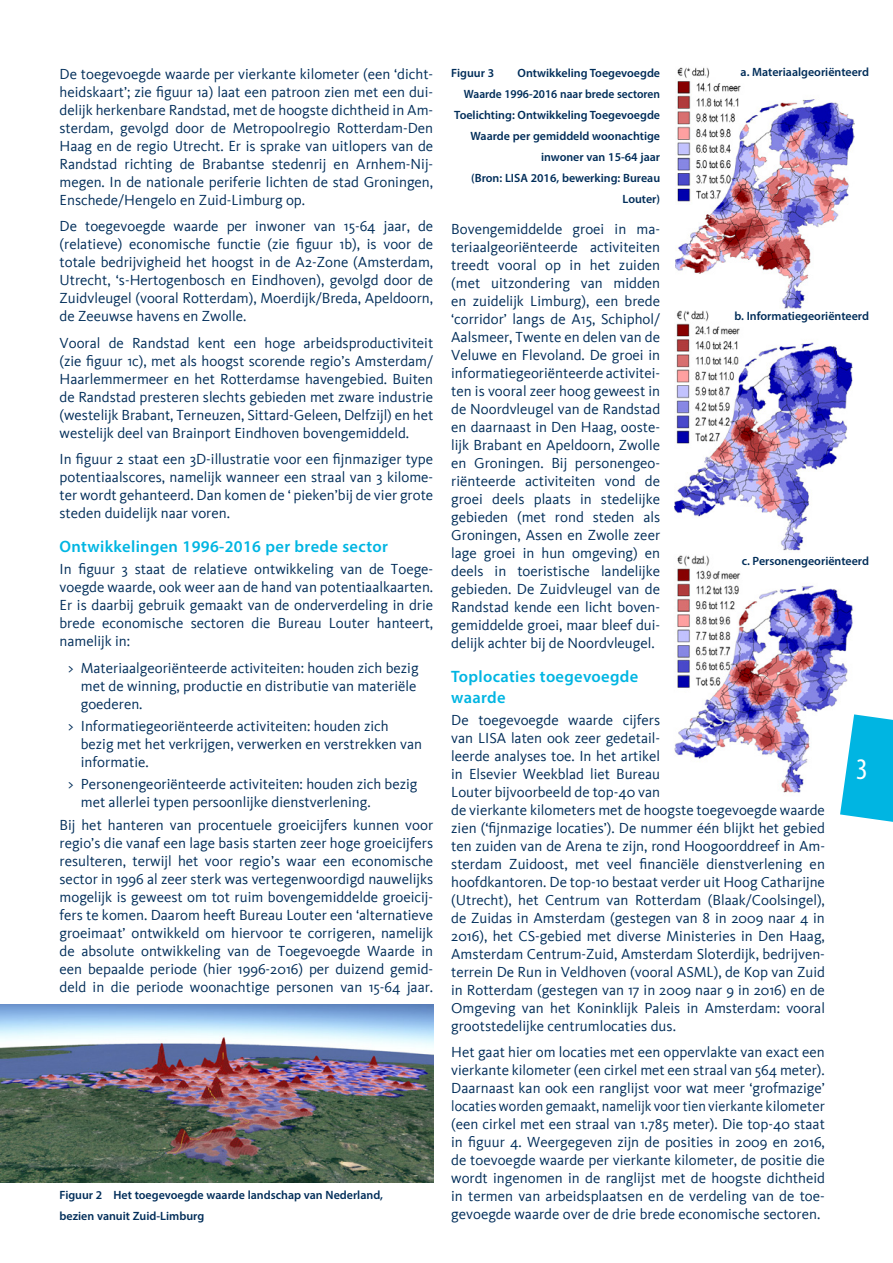
<style>
.page{position:relative;width:893px;height:1263px;background:#fff}
.page>*{position:absolute;margin:0;border:0;box-sizing:border-box;transform-origin:0 0}
.t1{font:condensed 30px "Myriad Pro";color:#fff}
.t2{font:600 16.5px/21px "Myriad Pro";letter-spacing:.02em;color:#00b5e2}
.t3{font:15px/18px "Kievit";color:#002d59;text-align:justify}
.t4{font:600 12px/21px "Myriad Pro";color:#002d59}
</style>
<div class="page">
<svg style="left:840px;top:714px;width:53px;height:108px;background:#13bae4"></svg>
<img style="left:0;top:1005px;width:433px;height:177px">
<img style="left:675px;top:67px;width:179px;height:242px">
<img style="left:674px;top:311px;width:179px;height:240px">
<img style="left:674px;top:555px;width:181px;height:241px">
<p class="t3" style="left:60px;top:65px;width:375px">De toegevoegde waarde per vierkante kilometer (een ‘dicht&shy;heidskaart’; zie figuur 1a) laat een patroon zien met een dui&shy;delijk herkenbare Randstad, met de hoogste dichtheid in Am&shy;sterdam, gevolgd door de Metropoolregio Rotterdam-Den Haag en de regio Utrecht. Er is sprake van uitlopers van de Randstad richting de Brabantse stedenrij en Arnhem-Nij&shy;megen. In de nationale periferie lichten de stad Groningen, Enschede/Hengelo en Zuid-Limburg op.</p>
<p class="t3" style="left:60px;top:218px;width:375px">De toegevoegde waarde per inwoner van 15-64 jaar, de (relatieve) economische functie (zie figuur 1b), is voor de totale bedrijvigheid het hoogst in de A2-Zone (Amsterdam, Utrecht, ‘s-Hertogenbosch en Eindhoven), gevolgd door de Zuidvleugel (vooral Rotterdam), Moerdijk/Breda, Apeldoorn, de Zeeuwse havens en Zwolle.</p>
<p class="t3" style="left:60px;top:334px;width:375px">Vooral de Randstad kent een hoge arbeidsproductiviteit (zie figuur 1c), met als hoogst scorende regio’s Amsterdam/ Haarlemmermeer en het Rotterdamse havengebied. Buiten de Randstad presteren slechts gebieden met zware industrie (westelijk Brabant, Terneuzen, Sittard-Geleen, Delfzijl) en het westelijk deel van Brainport Eindhoven bovengemiddeld.</p>
<p class="t3" style="left:60px;top:451px;width:375px">In figuur 2 staat een 3D-illustratie voor een fijnmaziger type potentiaalscores, namelijk wanneer een straal van 3 kilome&shy;ter wordt gehanteerd. Dan komen de ‘ pieken’bij de vier grote steden duidelijk naar voren.</p>
<p class="t2" style="left:60px;top:536px;width:330px">Ontwikkelingen 1996-2016 per brede sector</p>
<p class="t3" style="left:60px;top:561px;width:375px">In figuur 3 staat de relatieve ontwikkeling van de Toege&shy;voegde waarde, ook weer aan de hand van potentiaalkaarten.<br>Er is daarbij gebruik gemaakt van de onderverdeling in drie brede economische sectoren die Bureau Louter hanteert, namelijk in:</p>
<p class="t3" style="left:81px;top:659px;width:339px;text-align:left;text-indent:-13px">&gt; Materiaalgeoriënteerde activiteiten: houden zich bezig met de winning, productie en distributie van materiële goederen.</p>
<p class="t3" style="left:81px;top:717px;width:343px;text-align:left;text-indent:-13px">&gt; Informatiegeoriënteerde activiteiten: houden zich bezig met het verkrijgen, verwerken en verstrekken van informatie.</p>
<p class="t3" style="left:81px;top:776px;width:338px;text-indent:-13px">&gt; Personengeoriënteerde activiteiten: houden zich bezig met allerlei typen persoonlijke dienstverlening.</p>
<p class="t3" style="left:60px;top:816px;width:375px">Bij het hanteren van procentuele groeicijfers kunnen voor regio’s die vanaf een lage basis starten zeer hoge groeicijfers resulteren, terwijl het voor regio’s waar een economische sector in 1996 al zeer sterk was vertegenwoordigd nauwelijks mogelijk is geweest om tot ruim bovengemiddelde groeicij&shy;fers te komen. Daarom heeft Bureau Louter een ‘alternatieve groeimaat’ ontwikkeld om hiervoor te corrigeren, namelijk de absolute ontwikkeling van de Toegevoegde Waarde in een bepaalde periode (hier 1996-2016) per duizend gemid&shy;deld in die periode woonachtige personen van 15-64 jaar.</p>
<p class="t4" style="left:60px;top:1184px;width:325px">Figuur 2 Het toegevoegde waarde landschap van Nederland, bezien vanuit Zuid-Limburg</p>
<p class="t4" style="left:741px;top:61px;width:130px">a. Materiaalgeoriënteerd</p>
<p class="t4" style="left:454px;top:62px;width:207px;text-align:right">Ontwikkeling Toegevoegde<br>Waarde 1996-2016 naar brede sectoren<br>Toelichting: Ontwikkeling Toegevoegde<br>Waarde per gemiddeld woonachtige inwoner van 15-64 jaar<br>(Bron: LISA 2016, bewerking: Bureau<br>Louter)</p>
<p class="t3" style="left:451px;top:220px;width:210px">Bovengemiddelde groei in ma&shy;teriaalgeoriënteerde activiteiten treedt vooral op in het zuiden (met uitzondering van midden en zuidelijk Limburg), een brede ‘corridor’ langs de A15, Schiphol/ Aalsmeer, Twente en delen van de Veluwe en Flevoland. De groei in informatiegeoriënteerde activitei&shy;ten is vooral zeer hoog geweest in de Noordvleugel van de Randstad en daarnaast in Den Haag, ooste&shy;lijk Brabant en Apeldoorn, Zwolle en Groningen. Bij personengeo&shy;riënteerde activiteiten vond de groei deels plaats in stedelijke gebieden (met rond steden als Groningen, Assen en Zwolle zeer lage groei in hun omgeving) en deels in toeristische landelijke gebieden. De Zuidvleugel van de Randstad kende een licht boven&shy;gemiddelde groei, maar bleef dui&shy;delijk achter bij de Noordvleugel.</p>
<p class="t2" style="left:451px;top:665px;width:188px">Toplocaties toegevoegde waarde</p>
<p class="t3" style="left:451px;top:711px;width:375px;text-align:left">De toegevoegde waarde cijfers<br>van LISA laten ook zeer gedetail-<br>leerde analyses toe. In het artikel<br>in Elsevier Weekblad liet Bureau<br>Louter bijvoorbeeld de top-40 van<br>de vierkante kilometers met de hoogste toegevoegde waarde zien (‘fijnmazige locaties’). De nummer één blijkt het gebied ten zuiden van de Arena te zijn, rond Hoogoorddreef in Am&shy;sterdam Zuidoost, met veel financiële dienstverlening en hoofdkantoren. De top-10 bestaat verder uit Hoog Catharijne (Utrecht), het Centrum van Rotterdam (Blaak/Coolsingel), de Zuidas in Amsterdam (gestegen van 8 in 2009 naar 4 in 2016), het CS-gebied met diverse Ministeries in Den Haag, Amsterdam Centrum-Zuid, Amsterdam Sloterdijk, bedrijven&shy;terrein De Run in Veldhoven (vooral ASML), de Kop van Zuid in Rotterdam (gestegen van 17 in 2009 naar 9 in 2016) en de Omgeving van het Koninklijk Paleis in Amsterdam: vooral grootstedelijke centrumlocaties dus.</p>
<p class="t3" style="left:451px;top:1043px;width:375px">Het gaat hier om locaties met een oppervlakte van exact een vierkante kilometer (een cirkel met een straal van 564 meter).<br>Daarnaast kan ook een ranglijst voor wat meer ‘grofmazige’ locaties worden gemaakt, namelijk voor tien vierkante kilometer (een cirkel met een straal van 1.785 meter). Die top-40 staat in figuur 4. Weergegeven zijn de posities in 2009 en 2016, de toevoegde waarde per vierkante kilometer, de positie die wordt ingenomen in de ranglijst met de hoogste dichtheid in termen van arbeidsplaatsen en de verdeling van de toe&shy;gevoegde waarde over de drie brede economische sectoren.</p>
<p class="t4" style="left:451px;top:62px;width:44px">Figuur 3</p>
<p class="t4" style="left:734px;top:305px;width:136px">b. Informatiegeoriënteerd</p>
<p class="t4" style="left:742px;top:550px;width:129px">c. Personengeoriënteerd</p>
<h1 class="t1" style="left:856px;top:751px;width:13px">3</h1>
</div>
